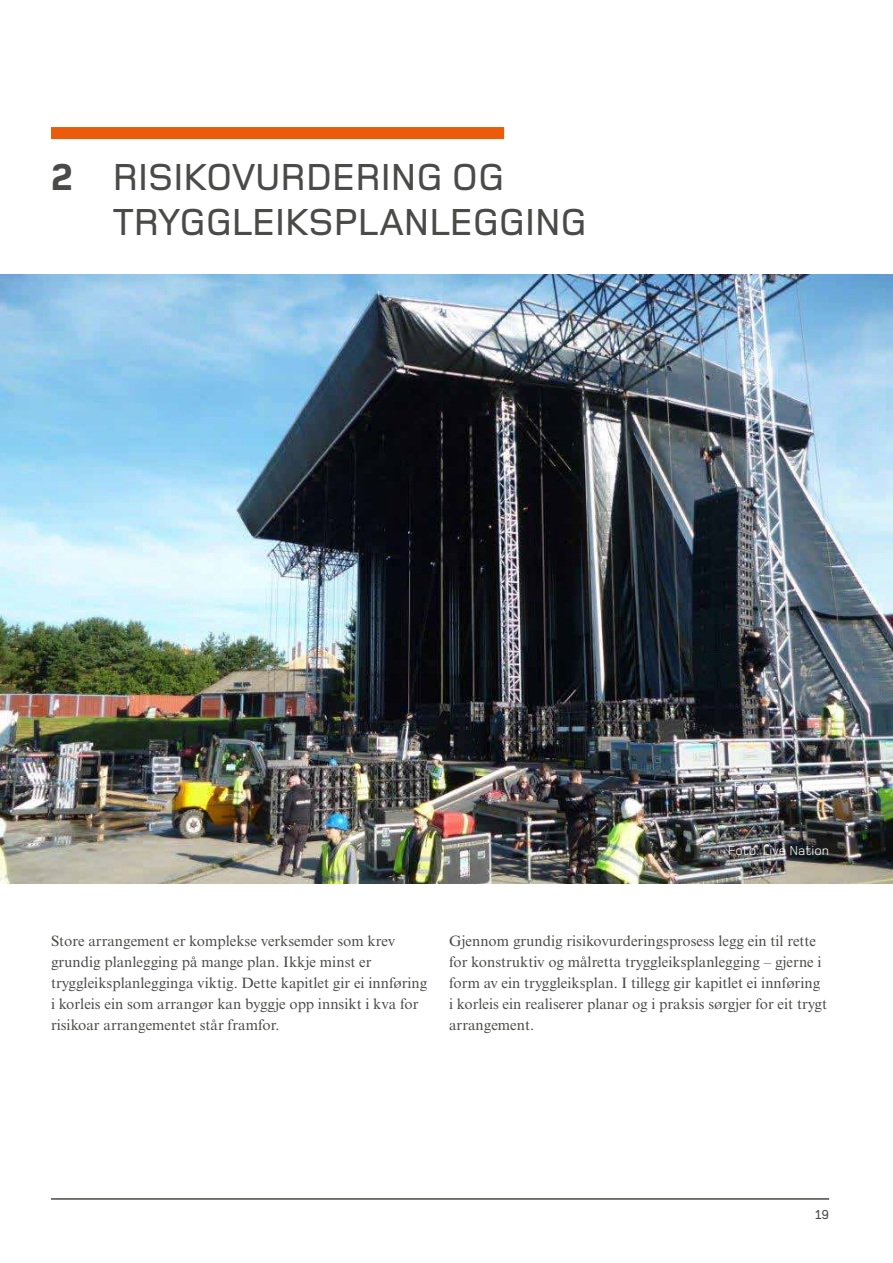
<style>
.page{position:relative;width:893px;height:1263px;background:#fff}
.page>*{position:absolute;margin:0;border:0;box-sizing:border-box;transform-origin:0 0}
.t1{font:500 39px/45px "Foundry Monoline";color:#4a4a49}
.t2{font:15px/21px "Times New Roman MT Std";color:#4a4a49}
.t3{font:13.5px "Foundry Monoline";color:#fff}
.t4{font:500 13.5px "Foundry Monoline";color:#4a4a49}
.s1{font-weight:800}
</style>
<div class="page">
<hr style="left:51px;top:1198px;width:778px;height:2px;background:#4a4a49">
<div style="left:51px;top:127px;width:453px;height:12px;background:#ea5b0b"></div>
<img style="left:0;top:274px;width:893px;height:609px">
<h1 class="t1" style="left:113px;top:155px;width:476px;text-indent:-62px"><span class="s1">2</span> RISIKOVURDERING OG<br>TRYGGLEIKSPLANLEGGING</h1>
<p class="t3" style="left:734px;top:779px;width:97px">Foto: Colourbox</p>
<p class="t3" style="left:728px;top:843px;width:103px">Foto: Live Nation</p>
<p class="t2" style="left:51px;top:930px;width:378px">Store arrangement er komplekse verksemder som krev grundig planlegging på mange plan. Ikkje minst er tryggleiksplanlegginga viktig. Dette kapitlet gir ei innføring i korleis ein som arrangør kan byggje opp innsikt i kva for risikoar arrangementet står framfor.</p>
<p class="t2" style="left:449px;top:930px;width:379px">Gjennom grundig risikovurderingsprosess legg ein til rette for konstruktiv og målretta tryggleiksplanlegging – gjerne i form av ein tryggleiksplan. I tillegg gir kapitlet ei innføring i korleis ein realiserer planar og i praksis sørgjer for eit trygt arrangement.</p>
<p class="t4" style="left:815px;top:1207px;width:15px">19</p>
</div>
